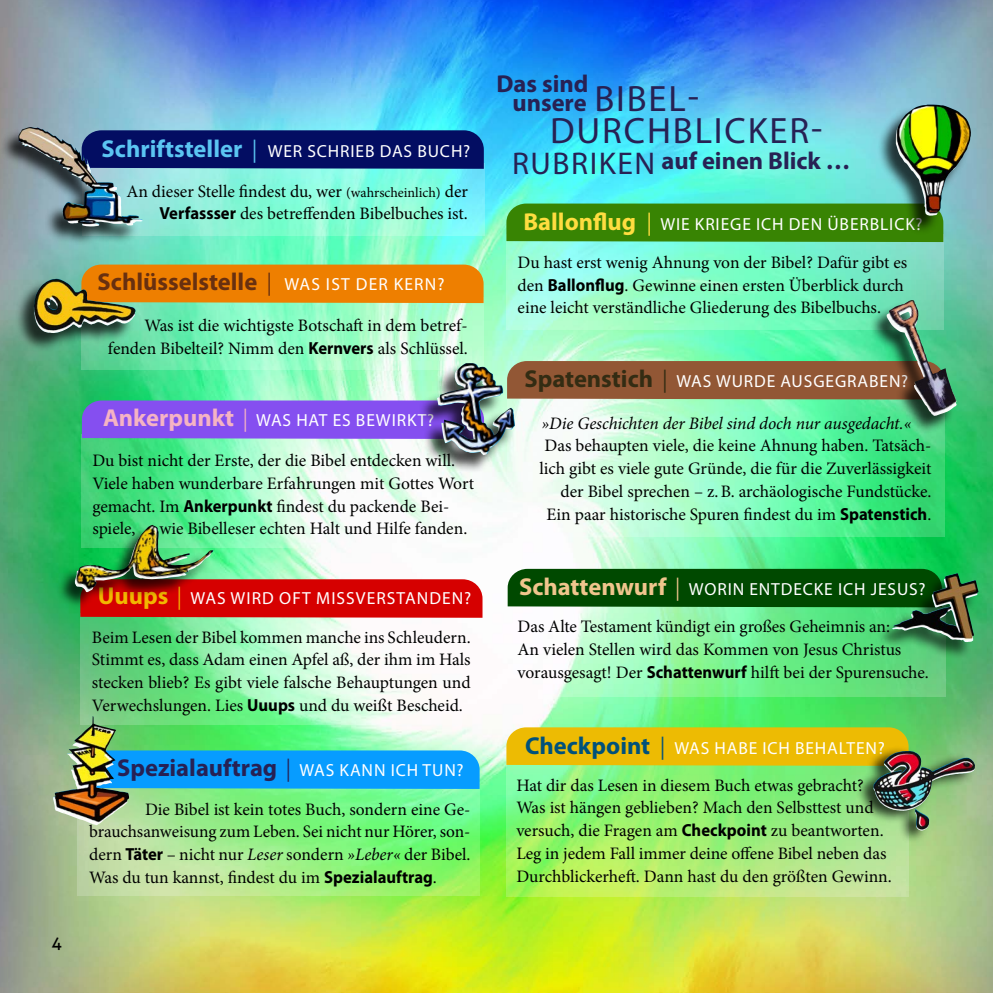
<style>
.page{position:relative;width:993px;height:993px;background:#fff}
.page>*{position:absolute;margin:0;border:0;box-sizing:border-box;transform-origin:0 0}
.t1{font:36.75px "Myriad Pro";letter-spacing:.05em;color:#272154}
.t2{font:700 24.5px/19.2px "Myriad Pro";color:#272154}
.t3{font:700 24.5px "Myriad Pro";color:#683010}
.t4{font:17.5px/22.8px "Minion Pro";letter-spacing:-.005em;color:#000}
.t5{font:17.5px "Myriad Pro";letter-spacing:.05em;color:#fff}
.t6{font:italic 17.5px "Minion Pro";letter-spacing:-.005em;color:#000}
.t7{font:17.5px "Aller";color:#000}
.s1{font-weight:700;font-size:24.5px;color:#5bc5f2}
.s2{font-size:23.1px;color:#5bc5f2}
.s3{font-size:14px}
.s4{font-family:"Myriad Pro";font-weight:700}
.s5{font-weight:400;font-size:23.1px}
.s6{font-weight:400;font-size:17.5px;color:#fff}
.s7{font-weight:700;font-size:24.5px;color:#f5b3c4}
.s8{font-size:23.1px;color:#f5b3c4}
.s9{font-weight:700;font-size:24.5px;color:#f2b700}
.s10{font-size:23.1px;color:#f2b700}
.s11{font-style:italic}
.s12{font-weight:400;font-size:36.75px}
.s13{font-weight:400;font-size:31.5px}
.s14{font-weight:700;font-size:24.5px;color:#ffdd40}
.s15{font-size:23.1px;color:#ffdd40}
.s16{font-weight:700;font-size:24.5px;color:#332c13}
.s17{font-size:23.1px;color:#332c13}
.s18{font-weight:700;font-size:24.5px;color:#f0c58d}
.s19{font-size:23.1px;color:#f0c58d}
.s20{font-weight:700;font-size:24.5px;color:#00517b}
.s21{font-size:23.1px;color:#00517b}
</style>
<div class="page">
<img style="left:0;top:0;width:992px;height:992px">
<svg style="left:507px;top:607px;width:438px;height:89px"></svg>
<svg style="left:507px;top:399px;width:438px;height:137px"></svg>
<svg style="left:82px;top:439px;width:401px;height:108px"></svg>
<svg style="left:506px;top:235px;width:438px;height:95px;background:#87f7cd"></svg>
<svg style="left:77px;top:788px;width:402px;height:107px;background:#95ee8a"></svg>
<svg style="left:80px;top:617px;width:402px;height:107px"></svg>
<svg style="left:81px;top:303px;width:402px;height:66px;background:#96f7c4"></svg>
<svg style="left:141px;top:163px;width:343px;height:72px;background:#88f7df"></svg>
<div style="left:507px;top:568px;width:434px;height:39px;background:#004900"></div>
<div style="left:874px;top:574px;width:102px;height:86px;background:#000;opacity:.6"></div>
<img style="left:891px;top:573px;width:87px;height:69px">
<div style="left:507px;top:361px;width:360px;height:38px;background:#925735"></div>
<div style="left:81px;top:264px;width:402px;height:39px;background:#ee7f00"></div>
<div style="left:15px;top:279px;width:119px;height:73px;background:#000;opacity:.75"></div>
<img style="left:34px;top:278px;width:101px;height:56px">
<div style="left:143px;top:130px;width:340px;height:39px;background:#030d62"></div>
<div style="left:82px;top:400px;width:336px;height:39px;background:#854ff0"></div>
<div style="left:418px;top:363px;width:95px;height:111px;background:#000;opacity:.75"></div>
<img style="left:436px;top:363px;width:79px;height:92px">
<div style="left:80px;top:579px;width:402px;height:38px;background:#d60000"></div>
<div style="left:56px;top:526px;width:156px;height:84px;background:#000;opacity:.75"></div>
<img style="left:73px;top:524px;width:140px;height:68px">
<div style="left:129px;top:750px;width:350px;height:38px;background:#079cff"></div>
<div style="left:867px;top:301px;width:88px;height:133px;background:#000;opacity:.75"></div>
<img style="left:885px;top:300px;width:71px;height:116px">
<div style="left:506px;top:203px;width:437px;height:39px;background:#388403"></div>
<div style="left:876px;top:105px;width:93px;height:130px;background:#000;opacity:.75"></div>
<img style="left:895px;top:104px;width:76px;height:112px">
<img style="left:53px;top:715px;width:76px;height:109px">
<svg style="left:506px;top:765px;width:402px;height:131px;background:#9df079"></svg>
<div style="left:506px;top:727px;width:402px;height:38px;background:#edbb03"></div>
<div style="left:854px;top:744px;width:120px;height:99px;background:#000;opacity:.75"></div>
<img style="left:872px;top:750px;width:102px;height:60px">
<div style="left:0;top:128px;width:141px;height:118px;background:#000;opacity:.75"></div>
<img style="left:18px;top:127px;width:125px;height:100px">
<p class="t7" style="left:52px;top:932px;width:12px">4</p>
<p class="t5" style="left:101px;top:140px;width:370px"><span class="s1">Schriftsteller</span> <span class="s2">|</span> WER SCHRIEB DAS BUCH?</p>
<p class="t4" style="left:126px;top:180px;width:343px;text-align:right">An dieser Stelle findest du, wer <span class="s3">(wahrscheinlich)</span> der<br><span class="s4">Verfassser</span> des betreffenden Bibelbuches ist.</p>
<h2 class="t3" style="left:97px;top:265px;width:348px">Schlüsselstelle <span class="s5">|</span> <span class="s6">WAS IST DER KERN?</span></h2>
<p class="t4" style="left:108px;top:314px;width:361px;text-align:right">Was ist die wichtigste Botschaft in dem betref&shy;fenden Bibelteil? Nimm den <span class="s4">Kernvers</span> als Schlüssel.</p>
<p class="t5" style="left:103px;top:409px;width:332px"><span class="s7">Ankerpunkt</span> <span class="s8">|</span> WAS HAT ES BEWIRKT?</p>
<p class="t4" style="left:92px;top:449px;width:383px">Du bist nicht der Erste, der die Bibel entdecken will.<br>Viele haben wunderbare Erfahrungen mit Gottes Wort gemacht. Im <span class="s4">Ankerpunkt</span> findest du packende Bei&shy;spiele,</p>
<p class="t4" style="left:159px;top:517px;width:309px">wie Bibelleser echten Halt und Hilfe fanden.</p>
<p class="t5" style="left:98px;top:587px;width:375px"><span class="s9">Uuups</span> <span class="s10">|</span> WAS WIRD OFT MISSVERSTANDEN?</p>
<p class="t4" style="left:92px;top:625px;width:380px;text-align:justify">Beim Lesen der Bibel kommen manche ins Schleudern.<br>Stimmt es, dass Adam einen Apfel aß, der ihm im Hals stecken blieb? Es gibt viele falsche Behauptungen und Verwechslungen. Lies <span class="s4">Uuups</span> und du weißt Bescheid.</p>
<h2 class="t2" style="left:117px;top:757px;width:348px">Spezialauftrag <span class="s5">|</span> <span class="s6">WAS KANN ICH TUN?</span></h2>
<p class="t4" style="left:89px;top:797px;width:382px;text-align:justify;text-indent:56px">Die Bibel ist kein totes Buch, sondern eine Ge&shy;brauchsanweisung zum Leben. Sei nicht nur Hörer, son&shy;dern <span class="s4">Täter</span> – nicht nur <span class="s11">Leser</span> sondern <span class="s11">»Leber«</span> der Bibel.<br>Was du tun kannst, findest du im <span class="s4">Spezialauftrag</span>.</p>
<h2 class="t2" style="left:512px;top:73px;width:188px;text-indent:-16px">Das sind<br>unsere <span class="s12">BIBEL-</span></h2>
<h1 class="t1" style="left:550px;top:108px;width:273px">DURCHBLICKER-</h1>
<h2 class="t2" style="left:512px;top:150px;width:340px"><span class="s13">RUBRIKEN</span> auf einen Blick …</h2>
<p class="t5" style="left:523px;top:213px;width:400px"><span class="s14">Ballonflug</span> <span class="s15">|</span> WIE KRIEGE ICH DEN ÜBERBLICK?</p>
<p class="t4" style="left:517px;top:251px;width:391px">Du hast erst wenig Ahnung von der Bibel? Dafür gibt es den <span class="s4">Ballonflug</span>. Gewinne einen ersten Überblick durch eine leicht verständliche Gliederung des Bibelbuchs.</p>
<p class="t5" style="left:524px;top:370px;width:385px"><span class="s16">Spatenstich</span> <span class="s17">|</span> WAS WURDE AUSGEGRABEN?</p>
<p class="t6" style="left:541px;top:411px;width:371px">»Die Geschichten der Bibel sind doch nur ausgedacht.«</p>
<p class="t4" style="left:539px;top:434px;width:393px;text-align:right">Das behaupten viele, die keine Ahnung haben. Tatsäch&shy;lich gibt es viele gute Gründe, die für die Zuverlässigkeit der Bibel sprechen – z.B. archäologische Fundstücke.<br>Ein paar historische Spuren findest du im <span class="s4">Spatenstich</span>.</p>
<p class="t5" style="left:519px;top:577px;width:408px"><span class="s18">Schattenwurf</span> <span class="s19">|</span> WORIN ENTDECKE ICH JESUS?</p>
<p class="t4" style="left:517px;top:615px;width:412px">Das Alte Testament kündigt ein großes Geheimnis an:<br>An vielen Stellen wird das Kommen von Jesus Christus vorausgesagt! Der <span class="s4">Schattenwurf</span> hilft bei der Spurensuche.</p>
<p class="t5" style="left:525px;top:736px;width:361px"><span class="s20">Checkpoint</span> <span class="s21">|</span> WAS HABE ICH BEHALTEN?</p>
<p class="t4" style="left:516px;top:773px;width:377px">Hat dir das Lesen in diesem Buch etwas gebracht?<br>Was ist hängen geblieben? Mach den Selbsttest und versuch, die Fragen am <span class="s4">Checkpoint</span> zu beantworten.<br>Leg in jedem Fall immer deine offene Bibel neben das Durchblickerheft. Dann hast du den größten Gewinn.</p>
</div>
